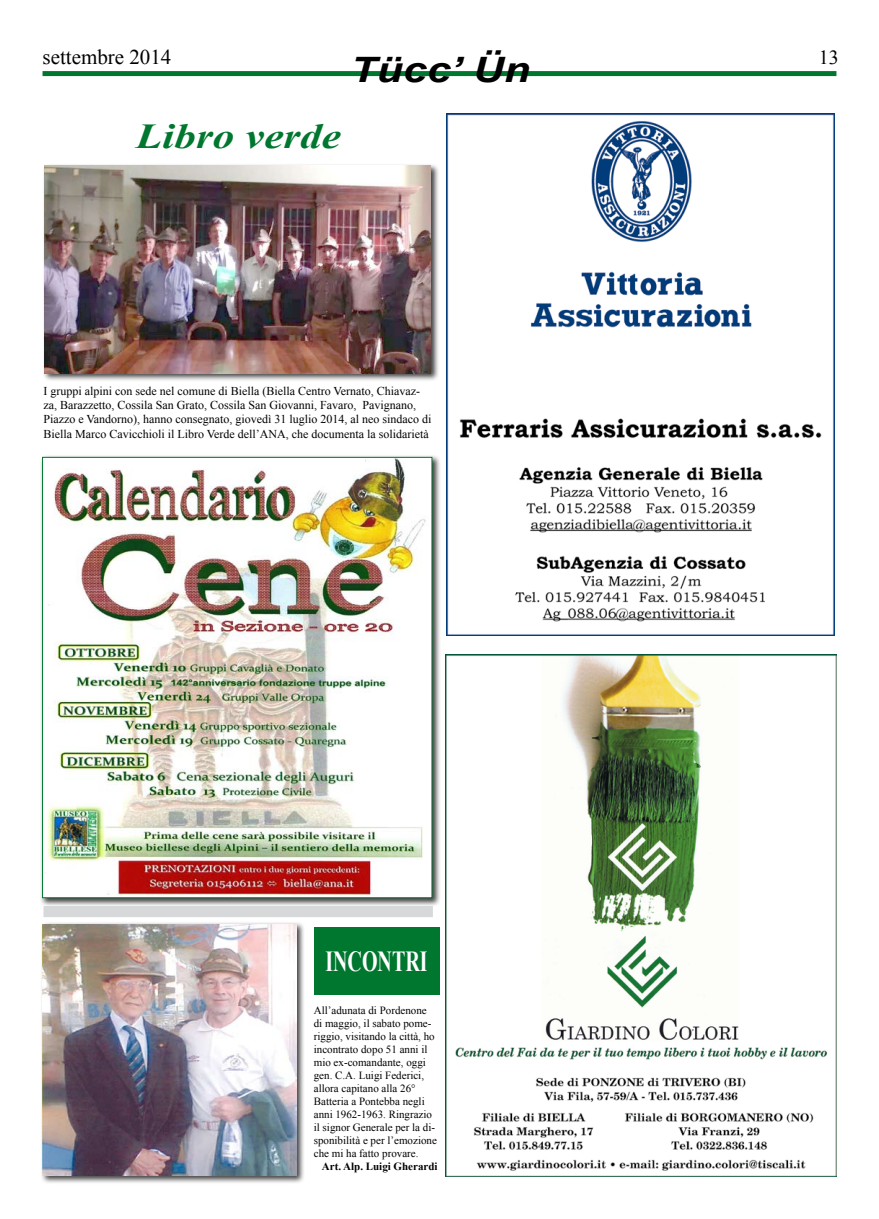
<style>
.page{position:relative;width:879px;height:1219px;background:#fff}
.page>*{position:absolute;margin:0;border:0;box-sizing:border-box;transform-origin:0 0}
.t1{font:italic 700 35px "Times New Roman";color:#00772f;scale:1.23 1}
.t2{font:italic 700 35px "Arial";color:#000;scale:1.23 1}
.t3{font:700 29px "Times New Roman";color:#fff;scale:.69 1}
.t4{font:21px "Times New Roman";color:#000}
.t5{font:20px "Times New Roman";color:#000}
.t6{font:12px/14.4px "Times New Roman";color:#000}
.t7{font:11px/13px "Times New Roman";color:#000}
.t8{font:700 11px "Times New Roman";color:#000}
</style>
<div class="page">
<div style="left:43px;top:71px;width:793px;height:5px;background:#00772f"></div>
<img style="left:447px;top:113px;width:388px;height:522px">
<div style="left:314px;top:928px;width:125px;height:67px;background:#00772f"></div>
<div style="left:40px;top:922px;width:269px;height:266px;background:#000;opacity:.75"></div>
<img style="left:43px;top:924px;width:254px;height:251px">
<div style="left:43px;top:906px;width:390px;height:11px;background:#d7d8d9"></div>
<div style="left:42px;top:163px;width:402px;height:224px;background:#000;opacity:.75"></div>
<img style="left:45px;top:166px;width:386px;height:207px">
<div style="left:40px;top:454px;width:405px;height:457px;background:#000;opacity:.75"></div>
<img style="left:44px;top:459px;width:386px;height:437px">
<img style="left:445px;top:655px;width:391px;height:521px">
<h3 class="t4" style="left:43px;top:43px;width:130px">settembre 2014</h3>
<h3 class="t5" style="left:819px;top:43px;width:21px">13</h3>
<h1 class="t2" style="left:350px;top:46px;width:147px">Tücc’ Ün</h1>
<h1 class="t1" style="left:136px;top:112px;width:168px">Libro verde</h1>
<p class="t6" style="left:43px;top:383px;width:390px">I gruppi alpini con sede nel comune di Biella (Biella Centro Vernato, Chiavaz&shy;za, Barazzetto, Cossila San Grato, Cossila San Giovanni, Favaro, Pavignano, Piazzo e Vandorno), hanno consegnato, giovedì 31 luglio 2014, al neo sindaco di Biella Marco Cavicchioli il Libro Verde dell’ANA, che documenta la solidarietà</p>
<h2 class="t3" style="left:325px;top:941px;width:150px">INCONTRI</h2>
<p class="t7" style="left:314px;top:1004px;width:125px">All’adunata di Pordenone di maggio, il sabato pome&shy;riggio, visitando la città, ho incontrato dopo 51 anni il mio ex-comandante, oggi gen. C.A. Luigi Federici, allora capitano alla 26°<br>Batteria a Pontebba negli anni 1962-1963. Ringrazio il signor Generale per la di&shy;sponibilità e per l’emozione che mi ha fatto provare.</p>
<p class="t8" style="left:322px;top:1159px;width:117px">Art. Alp. Luigi Gherardi</p>
</div>
